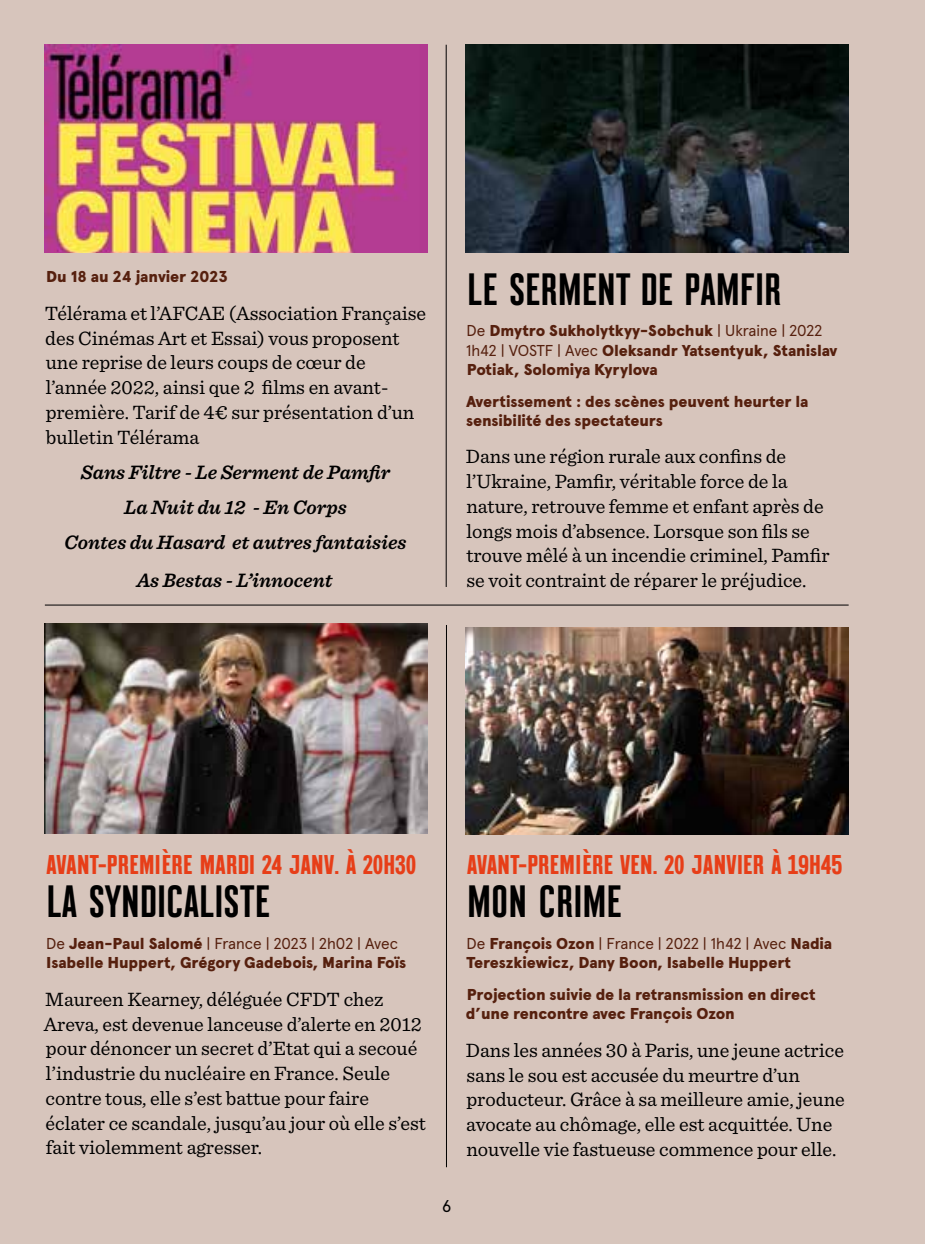
<style>
.page{position:relative;width:925px;height:1244px;background:#d7c5bc}
.page>*{position:absolute;margin:0;border:0;box-sizing:border-box;transform-origin:0 0}
.t1{font:condensed 45px "Montefiore";letter-spacing:.015em;color:#000}
.t2{font:700 condensed 27px "Montefiore";letter-spacing:.015em;color:#e73e18}
.t3{font:20.25px/24.8px "Sentinel";color:#000}
.t4{font:italic 600 20.25px/35.3px "Sentinel";color:#000;text-align:center}
.t5{font:16.88px "Apercu";color:#000}
.t6{font:900 15.75px/19.1px "Apercu Pro";letter-spacing:-.005em;color:#56200e}
.s1{font-weight:400}
</style>
<div class="page">
<hr style="left:446px;top:625px;width:1px;height:542px;background:#000">
<img style="left:45px;top:623px;width:382px;height:211px">
<hr style="left:446px;top:45px;width:1px;height:542px;background:#000">
<img style="left:45px;top:45px;width:382px;height:207px">
<hr style="left:45px;top:605px;width:803px;height:1px;background:#000">
<img style="left:465px;top:628px;width:383px;height:206px">
<img style="left:466px;top:45px;width:382px;height:207px">
<p class="t6" style="left:46px;top:266px;width:183px">Du 18 au 24 janvier 2023</p>
<p class="t3" style="left:45px;top:299px;width:383px">Télérama et l’AFCAE (Association Française des Cinémas Art et Essai) vous proposent une reprise de leurs coups de cœur de l’année 2022, ainsi que 2 films en avant&shy;première. Tarif de 4€ sur présentation d’un bulletin Télérama</p>
<p class="t4" style="left:64px;top:453px;width:344px">Sans Filtre - Le Serment de Pamfir<br>La Nuit du 12 - En Corps<br>Contes du Hasard et autres fantaisies</p>
<p class="t4" style="left:137px;top:561px;width:197px">As Bestas - L’innocent</p>
<h1 class="t1" style="left:467px;top:263px;width:315px">LE SERMENT DE PAMFIR</h1>
<p class="t6" style="left:466px;top:320px;width:373px"><span class="s1">De</span> Dmytro Sukholytkyy-Sobchuk <span class="s1">| Ukraine | 2022<br>1h42 | VOSTF | Avec</span> Oleksandr Yatsentyuk, Stanislav<br>Potiak, Solomiya Kyrylova</p>
<p class="t6" style="left:466px;top:390px;width:344px">Avertissement : des scènes peuvent heurter la sensibilité des spectateurs</p>
<p class="t3" style="left:466px;top:443px;width:365px">Dans une région rurale aux confins de l’Ukraine, Pamfir, véritable force de la nature, retrouve femme et enfant après de longs mois d’absence. Lorsque son fils se trouve mêlé à un incendie criminel, Pamfir se voit contraint de réparer le préjudice.</p>
<h2 class="t2" style="left:47px;top:849px;width:371px">AVANT-PREMIÈRE MARDI 24 JANV. À 20H30</h2>
<h1 class="t1" style="left:47px;top:875px;width:224px">LA SYNDICALISTE</h1>
<p class="t6" style="left:46px;top:933px;width:361px"><span class="s1">De</span> Jean-Paul Salomé <span class="s1">| France | 2023 | 2h02 | Avec<br></span>Isabelle Huppert, Grégory Gadebois, Marina Foïs</p>
<p class="t3" style="left:44px;top:985px;width:384px">Maureen Kearney, déléguée CFDT chez Areva, est devenue lanceuse d’alerte en 2012 pour dénoncer un secret d’Etat qui a secoué l’industrie du nucléaire en France. Seule contre tous, elle s’est battue pour faire éclater ce scandale, jusqu’au jour où elle s’est fait violemment agresser.</p>
<h2 class="t2" style="left:467px;top:849px;width:377px">AVANT-PREMIÈRE VEN. 20 JANVIER À 19H45</h2>
<h1 class="t1" style="left:467px;top:875px;width:156px">MON CRIME</h1>
<p class="t6" style="left:466px;top:933px;width:367px"><span class="s1">De</span> François Ozon <span class="s1">| France | 2022 | 1h42 | Avec</span> Nadia<br>Tereszkiewicz, Dany Boon, Isabelle Huppert</p>
<p class="t6" style="left:466px;top:984px;width:351px">Projection suivie de la retransmission en direct d’une rencontre avec François Ozon</p>
<p class="t3" style="left:466px;top:1036px;width:381px">Dans les années 30 à Paris, une jeune actrice sans le sou est accusée du meurtre d’un producteur. Grâce à sa meilleure amie, jeune avocate au chômage, elle est acquittée. Une nouvelle vie fastueuse commence pour elle.</p>
<p class="t5" style="left:442px;top:1195px;width:11px">6</p>
</div>
